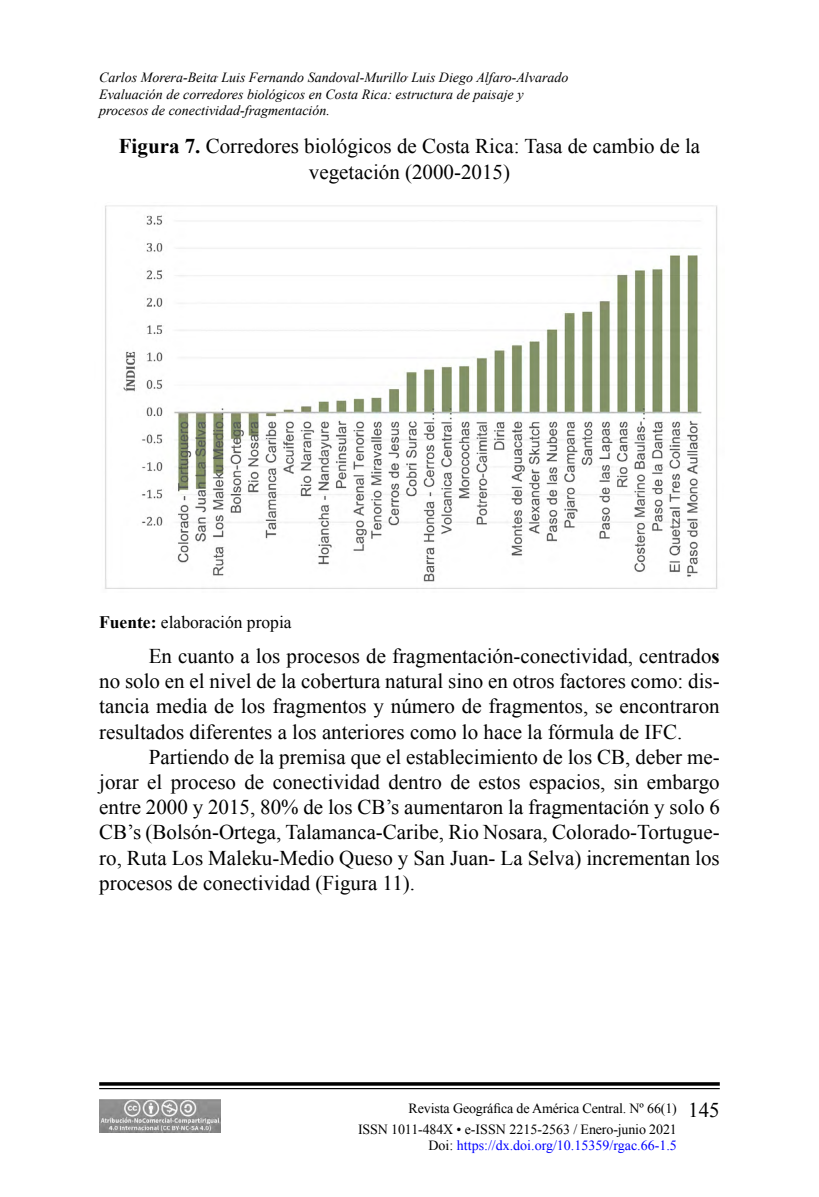
<style>
.page{position:relative;width:819px;height:1197px;background:#fff}
.page>*{position:absolute;margin:0;border:0;box-sizing:border-box;transform-origin:0 0}
.t1{font:21px/25.2px "Times New Roman";color:#000;text-align:justify}
.t2{font:17.5px "Times New Roman";color:#000}
.t3{font:italic 14px/16.8px "Times New Roman";color:#000}
.t4{font:14px/21px "Times New Roman";letter-spacing:-.01em;color:#000}
.t5{font:14px "Times New Roman";color:#00f}
.s1{font-weight:700}
.s2{font-size:21px}
.s3{color:#000}
</style>
<div class="page">
<svg style="left:99px;top:1082px;width:621px;height:4px;background:#1f1f1f"></svg>
<hr style="left:99px;top:1088px;width:621px;height:1px;background:#000">
<img style="left:99px;top:1099px;width:121px;height:34px">
<img style="left:105px;top:205px;width:613px;height:384px">
<p class="t3" style="left:99px;top:68px;width:471px">Carlos Morera-Beita<sup>,</sup> Luis Fernando Sandoval-Murillo<sup>,</sup> Luis Diego Alfaro-Alvarado<br>Evaluación de corredores biológicos en Costa Rica: estructura de paisaje y procesos de conectividad-fragmentación.</p>
<p class="t1" style="left:119px;top:134px;width:583px;text-align:center"><span class="s1">Figura 7.</span> Corredores biológicos de Costa Rica: Tasa de cambio de la vegetación (2000-2015)</p>
<p class="t2" style="left:99px;top:610px;width:194px"><span class="s1">Fuente:</span> elaboración propia</p>
<p class="t1" style="left:99px;top:643px;width:622px;text-indent:50px">En cuanto a los procesos de fragmentación-conectividad, centrado<span class="s1">s </span>no solo en el nivel de la cobertura natural sino en otros factores como: dis&shy;tancia media de los fragmentos y número de fragmentos, se encontraron resultados diferentes a los anteriores como lo hace la fórmula de IFC.</p>
<p class="t1" style="left:99px;top:744px;width:622px;text-indent:50px">Partiendo de la premisa que el establecimiento de los CB, deber me&shy;jorar el proceso de conectividad dentro de estos espacios, sin embargo entre 2000 y 2015, 80% de los CB’s aumentaron la fragmentación y solo 6<br>CB’s (Bolsón-Ortega, Talamanca-Caribe, Rio Nosara, Colorado-Tortugue&shy;ro, Ruta Los Maleku-Medio Queso y San Juan- La Selva) incrementan los procesos de conectividad (Figura 11).</p>
<p class="t4" style="left:358px;top:1097px;width:363px;text-indent:51px">Revista Geográfica de América Central. Nº 66(1) <span class="s2">145<br></span>ISSN 1011-484X • e-ISSN 2215-2563 / Enero-junio 2021</p>
<p class="t5" style="left:429px;top:1136px;width:250px"><span class="s3">Doi:</span> https://dx.doi.org/10.15359/rgac.66-1.5</p>
</div>
